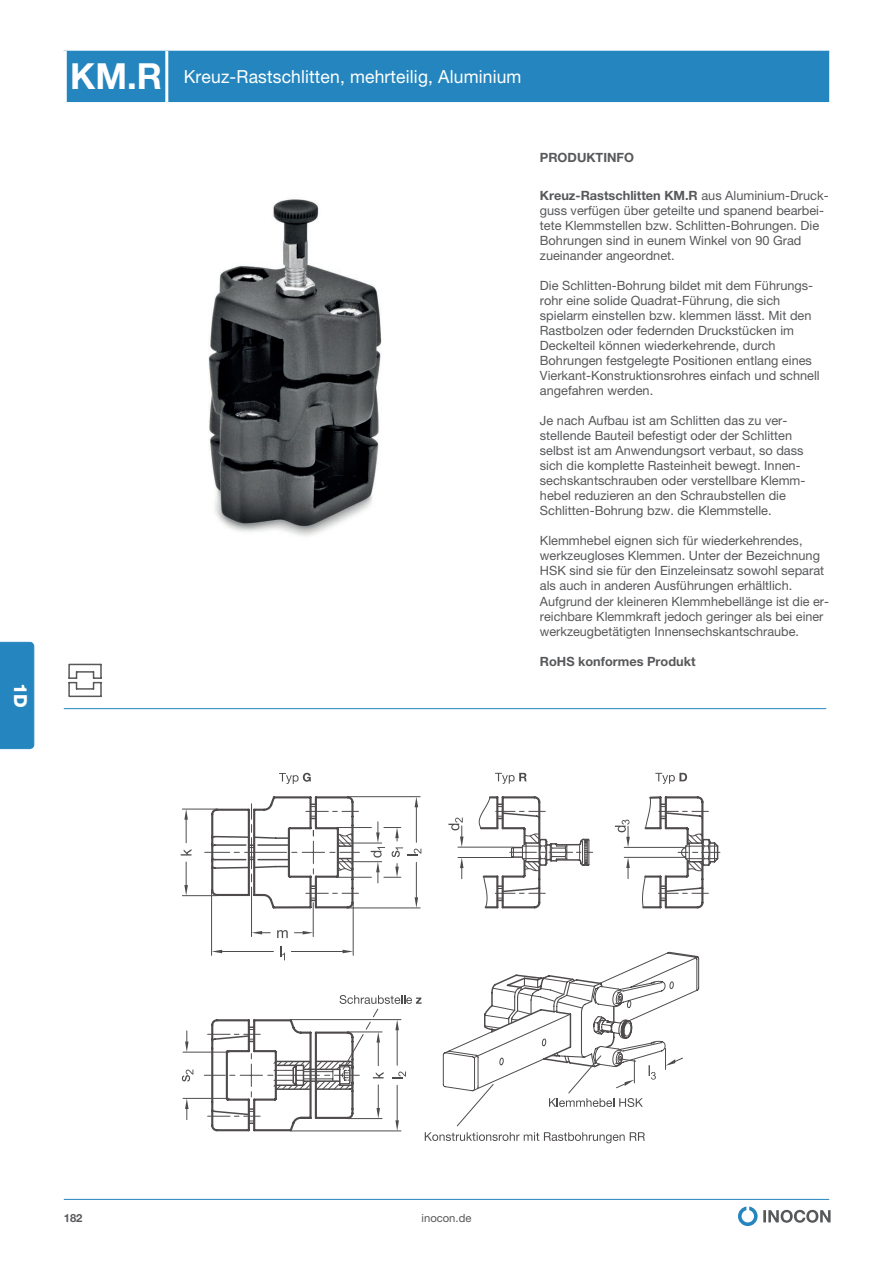
<style>
.page{position:relative;width:893px;height:1263px;background:#fff}
.page>*{position:absolute;margin:0;border:0;box-sizing:border-box;transform-origin:0 0}
.t1{font:18px "Helvetica Neue LT Pro";letter-spacing:.01em;color:#fff}
.t2{font:800 18px "Helvetica Neue LT Pro";color:#fff}
.t3{font:12.75px/15px "Helvetica Neue LT Pro";color:#57585a}
.t4{font:700 12.75px "Helvetica Neue LT Pro";color:#57585a}
.t5{font:11.25px "Helvetica Neue LT Pro";color:#57585a}
.t6{font:700 11.25px "Helvetica Neue LT Pro";color:#57585a}
.s1{font-weight:700;font-size:36px}
.s2{font-weight:700}
</style>
<div class="page">
<svg style="left:738px;top:1206px;width:93px;height:20px"></svg>
<hr style="left:64px;top:1199px;width:765px;height:1px;background:#2586bf">
<div style="left:0;top:642px;width:34px;height:107px;background:#2586bf"></div>
<div style="left:67px;top:51px;width:762px;height:51px;background:#2586bf"></div>
<hr style="left:165px;top:51px;width:3px;height:51px;background:#fff">
<hr style="left:64px;top:708px;width:762px;height:1px;background:#2586bf">
<hr style="left:182px;top:895px;width:35px;height:1px;background:#231f20">
<hr style="left:182px;top:809px;width:35px;height:1px;background:#231f20">
<svg style="left:184px;top:862px;width:4px;height:34px"></svg>
<svg style="left:184px;top:809px;width:4px;height:34px"></svg>
<svg style="left:181px;top:849px;width:10px;height:6px"></svg>
<hr style="left:183px;top:1052px;width:46px;height:1px;background:#231f20">
<hr style="left:183px;top:1098px;width:46px;height:1px;background:#231f20">
<svg style="left:182px;top:1069px;width:11px;height:12px"></svg>
<svg style="left:185px;top:1031px;width:4px;height:21px"></svg>
<svg style="left:185px;top:1098px;width:4px;height:22px"></svg>
<svg style="left:279px;top:773px;width:32px;height:11px"></svg>
<svg style="left:495px;top:773px;width:32px;height:11px"></svg>
<svg style="left:655px;top:773px;width:32px;height:11px"></svg>
<svg style="left:212px;top:797px;width:506px;height:346px"></svg>
<img style="left:208px;top:199px;width:174px;height:337px">
<svg style="left:68px;top:663px;width:34px;height:35px"></svg>
<h1 class="t2" style="left:31px;top:683px;width:27px;rotate:90deg">1D</h1>
<h1 class="t1" style="left:70px;top:66px;width:453px"><span class="s1">KM.R</span> Kreuz-Rastschlitten, mehrteilig, Aluminium</h1>
<p class="t4" style="left:540px;top:150px;width:96px">PRODUKTINFO</p>
<p class="t3" style="left:540px;top:188px;width:290px"><span class="s2">Kreuz-Rastschlitten KM.R</span> aus Aluminium-Druck&shy;guss verfügen über geteilte und spanend bearbei&shy;tete Klemmstellen bzw. Schlitten-Bohrungen. Die Bohrungen sind in eunem Winkel von 90 Grad zueinander angeordnet.</p>
<p class="t3" style="left:540px;top:278px;width:281px">Die Schlitten-Bohrung bildet mit dem Führungs&shy;rohr eine solide Quadrat-Führung, die sich spielarm einstellen bzw. klemmen lässt. Mit den Rastbolzen oder federnden Druckstücken im Deckelteil können wiederkehrende, durch Bohrungen festgelegte Positionen entlang eines Vierkant-Konstruktionsrohres einfach und schnell angefahren werden.</p>
<p class="t3" style="left:540px;top:413px;width:267px">Je nach Aufbau ist am Schlitten das zu ver&shy;stellende Bauteil befestigt oder der Schlitten selbst ist am Anwendungsort verbaut, so dass sich die komplette Rasteinheit bewegt. Innen&shy;sechskantschrauben oder verstellbare Klemm&shy;hebel reduzieren an den Schraubstellen die Schlitten-Bohrung bzw. die Klemmstelle.</p>
<p class="t3" style="left:540px;top:533px;width:291px">Klemmhebel eignen sich für wiederkehrendes, werkzeugloses Klemmen. Unter der Bezeichnung HSK sind sie für den Einzeleinsatz sowohl separat als auch in anderen Ausführungen erhältlich.<br>Aufgrund der kleineren Klemmhebellänge ist die er&shy;reichbare Klemmkraft jedoch geringer als bei einer werkzeugbetätigten Innensechskantschraube.</p>
<p class="t4" style="left:540px;top:653px;width:157px">RoHS konformes Produkt</p>
<p class="t6" style="left:64px;top:1211px;width:20px">182</p>
<p class="t5" style="left:422px;top:1211px;width:51px">inocon.de</p>
</div>
